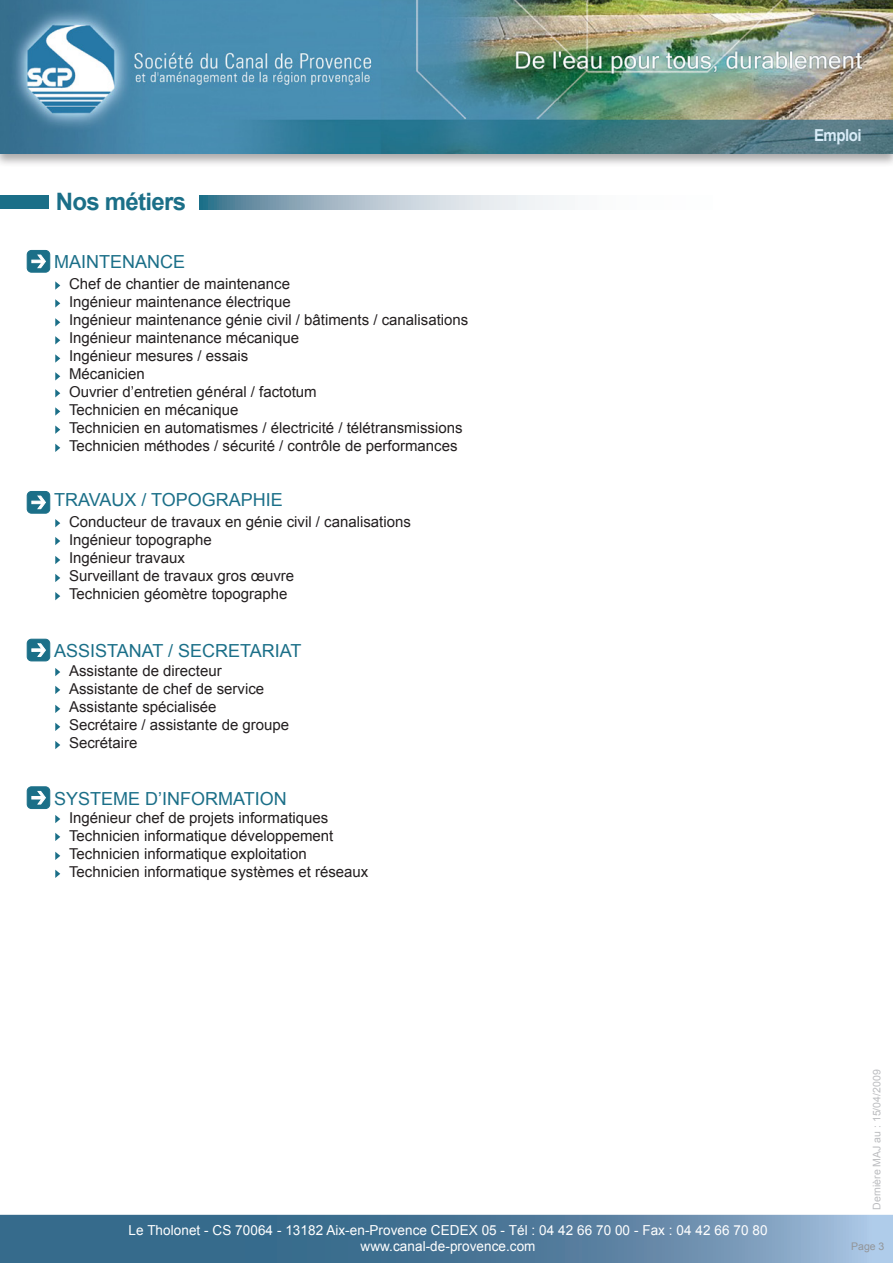
<style>
.page{position:relative;width:893px;height:1263px;background:#fff}
.page>*{position:absolute;margin:0;border:0;box-sizing:border-box;transform-origin:0 0}
.t1{font:700 24px "Arial";letter-spacing:-.03em;color:#1b6f88}
.t2{font:18px "Arial";color:#1b6f88}
.t3{font:700 16.5px "Arial";letter-spacing:-.03em;color:#d8ecf8;scale:.91 1}
.t4{font:15px/18px "Arial";color:#231f20}
.t5{font:13.8px/16.2px "Arial";letter-spacing:.005em;color:#fff;text-align:center}
.t6{font:10.5px "Arial";color:#bcbdc0}
.t7{font:10.5px "Arial";color:#939598}
</style>
<div class="page">
<svg style="left:0;top:1215px;width:893px;height:48px;background:#547fa0"></svg>
<div style="left:0;top:0;width:893px;height:168px;background:#231f20;opacity:.38"></div>
<img style="left:0;top:0;width:893px;height:153px">
<div style="left:27px;top:250px;width:23px;height:22px;background:#1b6f88;border-radius:4px"></div>
<div style="left:27px;top:250px;width:23px;height:22px;border:1px solid #1b6f88;border-radius:4px"></div>
<svg style="left:32px;top:255px;width:14px;height:13px"></svg>
<div style="left:0;top:195px;width:48px;height:14px;background:#1b6f88"></div>
<svg style="left:200px;top:196px;width:367px;height:13px;background:#b0c3ce"></svg>
<div style="left:27px;top:491px;width:23px;height:22px;background:#1b6f88;border-radius:4px"></div>
<div style="left:27px;top:491px;width:23px;height:22px;border:1px solid #1b6f88;border-radius:4px"></div>
<svg style="left:32px;top:496px;width:14px;height:13px"></svg>
<div style="left:27px;top:639px;width:23px;height:22px;background:#1b6f88;border-radius:4px"></div>
<div style="left:27px;top:639px;width:23px;height:22px;border:1px solid #1b6f88;border-radius:4px"></div>
<svg style="left:32px;top:644px;width:14px;height:12px"></svg>
<div style="left:27px;top:787px;width:23px;height:21px;background:#1b6f88;border-radius:4px"></div>
<div style="left:27px;top:787px;width:23px;height:22px;border:1px solid #1b6f88;border-radius:4px"></div>
<svg style="left:32px;top:791px;width:14px;height:13px"></svg>
<svg style="left:55px;top:281px;width:5px;height:9px"></svg>
<svg style="left:55px;top:299px;width:5px;height:9px"></svg>
<svg style="left:55px;top:318px;width:5px;height:8px"></svg>
<svg style="left:55px;top:336px;width:5px;height:8px"></svg>
<svg style="left:55px;top:389px;width:5px;height:8px"></svg>
<svg style="left:55px;top:425px;width:5px;height:9px"></svg>
<svg style="left:55px;top:354px;width:5px;height:9px"></svg>
<svg style="left:55px;top:407px;width:5px;height:9px"></svg>
<svg style="left:55px;top:444px;width:5px;height:8px"></svg>
<svg style="left:55px;top:372px;width:5px;height:8px"></svg>
<svg style="left:55px;top:519px;width:5px;height:8px"></svg>
<svg style="left:55px;top:537px;width:5px;height:8px"></svg>
<svg style="left:55px;top:556px;width:5px;height:8px"></svg>
<svg style="left:55px;top:574px;width:5px;height:8px"></svg>
<svg style="left:55px;top:592px;width:5px;height:8px"></svg>
<svg style="left:55px;top:668px;width:5px;height:8px"></svg>
<svg style="left:55px;top:686px;width:5px;height:8px"></svg>
<svg style="left:55px;top:705px;width:5px;height:8px"></svg>
<svg style="left:55px;top:723px;width:5px;height:8px"></svg>
<svg style="left:55px;top:741px;width:5px;height:8px"></svg>
<svg style="left:55px;top:815px;width:5px;height:8px"></svg>
<svg style="left:55px;top:833px;width:5px;height:8px"></svg>
<svg style="left:55px;top:852px;width:5px;height:8px"></svg>
<svg style="left:55px;top:870px;width:5px;height:8px"></svg>
<h1 class="t1" style="left:56px;top:186px;width:132px">Nos métiers</h1>
<p class="t2" style="left:54px;top:250px;width:133px">MAINTENANCE</p>
<p class="t4" style="left:69px;top:275px;width:401px">Chef de chantier de maintenance<br>Ingénieur maintenance électrique<br>Ingénieur maintenance génie civil / bâtiments / canalisations Ingénieur maintenance mécanique<br>Ingénieur mesures / essais<br>Mécanicien<br>Ouvrier d’entretien général / factotum<br>Technicien en mécanique<br>Technicien en automatismes / électricité / télétransmissions Technicien méthodes / sécurité / contrôle de performances</p>
<p class="t2" style="left:54px;top:488px;width:230px">TRAVAUX / TOPOGRAPHIE</p>
<p class="t4" style="left:69px;top:513px;width:343px">Conducteur de travaux en génie civil / canalisations<br>Ingénieur topographe<br>Ingénieur travaux<br>Surveillant de travaux gros œuvre<br>Technicien géomètre topographe</p>
<p class="t2" style="left:54px;top:639px;width:249px">ASSISTANAT / SECRETARIAT</p>
<p class="t4" style="left:69px;top:662px;width:222px">Assistante de directeur<br>Assistante de chef de service<br>Assistante spécialisée<br>Secrétaire / assistante de groupe<br>Secrétaire</p>
<p class="t2" style="left:54px;top:787px;width:234px">SYSTEME D’INFORMATION</p>
<p class="t4" style="left:69px;top:809px;width:301px">Ingénieur chef de projets informatiques Technicien informatique développement Technicien informatique exploitation Technicien informatique systèmes et réseaux</p>
<p class="t3" style="left:814px;top:125px;width:54px">Emploi</p>
<p class="t5" style="left:129px;top:1222px;width:640px">Le Tholonet - CS 70064 - 13182 Aix-en-Provence CEDEX 05 - Tél : 04 42 66 70 00 - Fax : 04 42 66 70 80 www.canal-de-provence.com</p>
<p class="t6" style="left:870px;top:1210px;width:142px;rotate:-90deg">Dernière MAJ au : 15/04/2009</p>
<p class="t7" style="left:851px;top:1239px;width:35px">Page 3</p>
</div>
